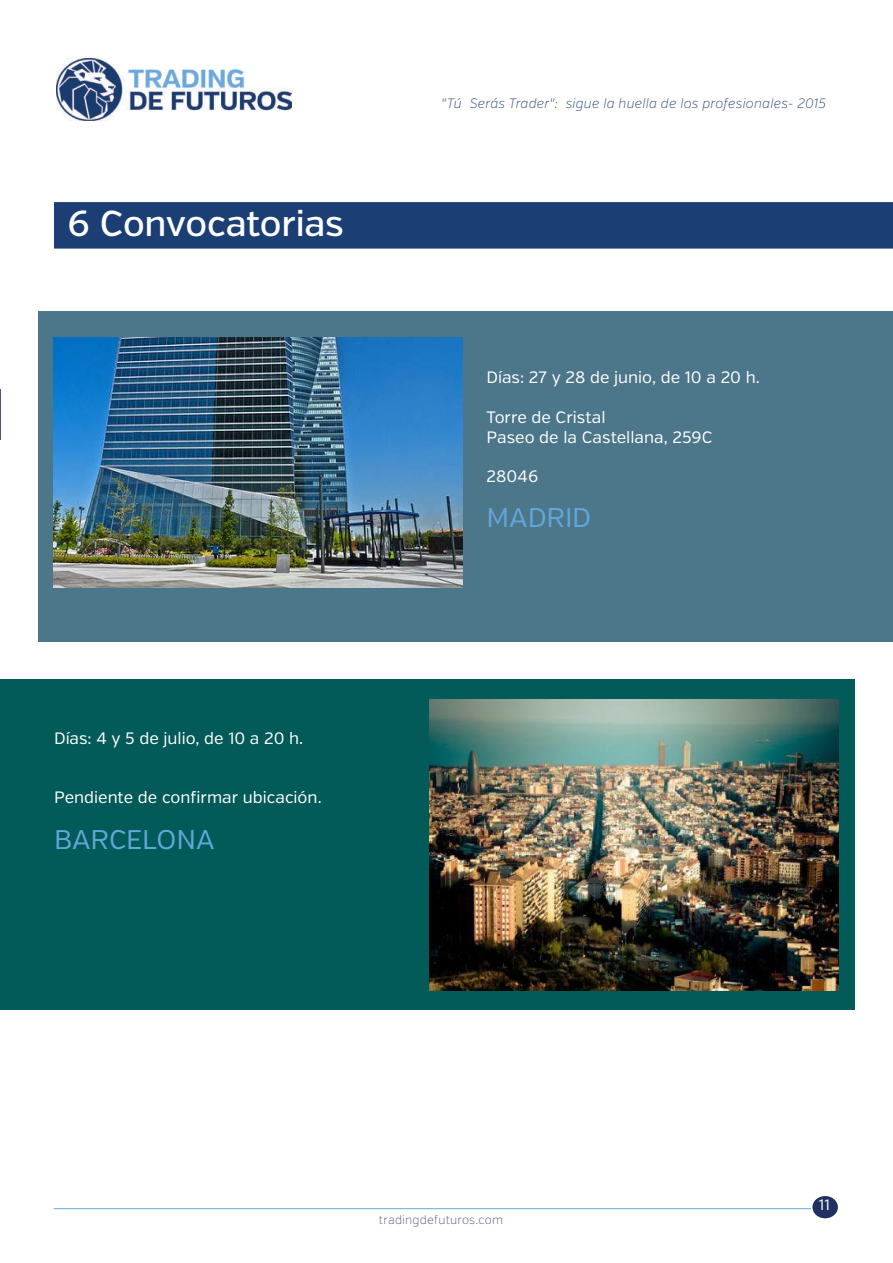
<style>
.page{position:relative;width:893px;height:1263px;background:#fff}
.page>*{position:absolute;margin:0;border:0;box-sizing:border-box;transform-origin:0 0}
.t1{font:500 36px "Verb";letter-spacing:-.01em;color:#fff}
.t2{font:27px "Verb";letter-spacing:-.005em;color:#62a7db}
.t3{font:16.5px/19.8px "Verb";color:#fff}
.t4{font:15px "Verb";color:#fff}
.t5{font:italic 200 13.5px "Verb";letter-spacing:.005em;color:#1b3e74}
.t6{font:200 12px "Verb";letter-spacing:.015em;color:#444a74}
</style>
<div class="page">
<hr style="left:54px;top:1208px;width:784px;height:1px;background:#62a7db">
<div style="left:812px;top:1195px;width:27px;height:24px;background:#203061;border-radius:50%"></div>
<div style="left:811px;top:1194px;width:28px;height:26px;border:2px solid #fff;border-radius:50%"></div>
<img style="left:57px;top:59px;width:234px;height:62px">
<div style="left:39px;top:311px;width:854px;height:330px;background:#4c768a"></div>
<div style="left:0;top:680px;width:855px;height:330px;background:#025a59"></div>
<div style="left:54px;top:202px;width:839px;height:47px;background:#1b3e74"></div>
<img style="left:429px;top:700px;width:410px;height:291px">
<img style="left:53px;top:337px;width:410px;height:250px">
<hr style="left:0;top:389px;width:1px;height:50px;background:#50547a">
<h1 class="t1" style="left:68px;top:202px;width:278px">6 Convocatorias</h1>
<p class="t3" style="left:54px;top:728px;width:251px">Días: 4 y 5 de julio, de 10 a 20 h.</p>
<p class="t3" style="left:54px;top:788px;width:269px">Pendiente de confirmar ubicación.</p>
<h2 class="t2" style="left:54px;top:823px;width:162px">BARCELONA</h2>
<p class="t5" style="left:441px;top:95px;width:386px">"Tú Serás Trader": sigue la huella de los profesionales- 2015</p>
<p class="t3" style="left:486px;top:368px;width:275px">Días: 27 y 28 de junio, de 10 a 20 h.</p>
<p class="t3" style="left:486px;top:407px;width:227px">Torre de Cristal<br>Paseo de la Castellana, 259C</p>
<p class="t3" style="left:486px;top:467px;width:53px">28046</p>
<h2 class="t2" style="left:486px;top:502px;width:106px">MADRID</h2>
<p class="t6" style="left:379px;top:1213px;width:126px">tradingdefuturos.com</p>
<p class="t4" style="left:819px;top:1195px;width:13px">11</p>
</div>
